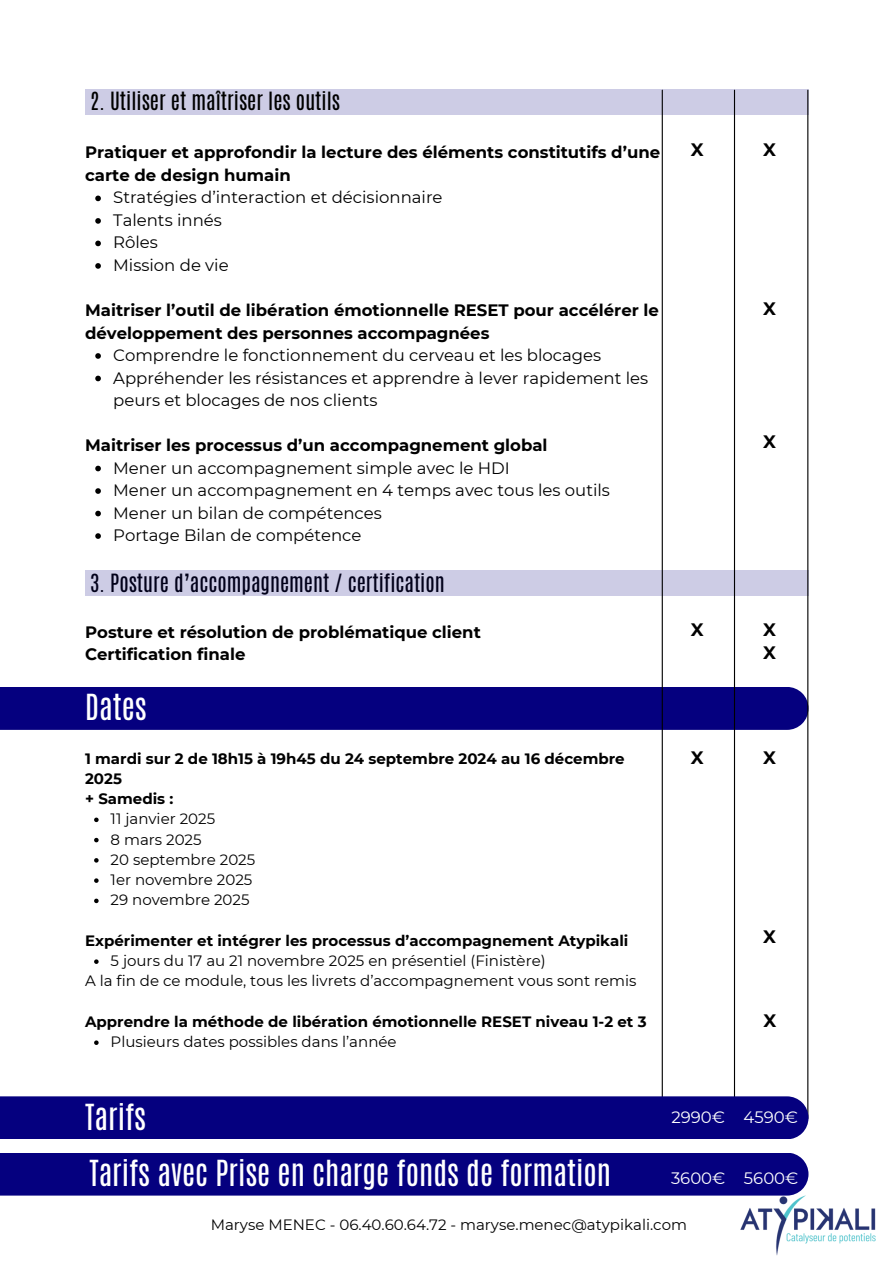
<style>
.page{position:relative;width:894px;height:1264px;background:#fff}
.page>*{position:absolute;margin:0;border:0;box-sizing:border-box;transform-origin:0 0}
.t1{font:30px "Antonio";color:#fff}
.t2{font:21px "Antonio";color:#000}
.t3{font:700 18px "Montserrat";color:#000}
.t4{font:16.5px/22.5px "Montserrat";color:#000}
.t5{font:700 16.5px/22.5px "Montserrat";color:#000}
.t6{font:16.5px "Montserrat";color:#fff}
.t7{font:15px "Montserrat";color:#000}
.t8{font:700 15px/20.2px "Montserrat";color:#000}
</style>
<div class="page">
<img style="left:736px;top:1195px;width:140px;height:61px">
<div style="left:85px;top:89px;width:723px;height:26px;background:#cdcce5"></div>
<svg style="left:95px;top:195px;width:6px;height:6px"></svg>
<svg style="left:95px;top:218px;width:6px;height:6px"></svg>
<svg style="left:95px;top:240px;width:6px;height:6px"></svg>
<svg style="left:95px;top:263px;width:6px;height:6px"></svg>
<svg style="left:95px;top:353px;width:6px;height:6px"></svg>
<svg style="left:95px;top:375px;width:6px;height:6px"></svg>
<svg style="left:95px;top:465px;width:6px;height:6px"></svg>
<svg style="left:95px;top:488px;width:6px;height:6px"></svg>
<svg style="left:95px;top:510px;width:6px;height:6px"></svg>
<svg style="left:95px;top:533px;width:6px;height:6px"></svg>
<div style="left:85px;top:570px;width:723px;height:26px;background:#cdcce5"></div>
<div style="left:0;top:687px;width:807px;height:43px;background:#05007f"></div>
<hr style="left:807px;top:90px;width:1px;height:1028px;background:#000">
<hr style="left:661px;top:90px;width:1px;height:1045px;background:#000">
<hr style="left:733px;top:90px;width:1px;height:1045px;background:#000">
<div style="left:0;top:1096px;width:808px;height:43px;background:#05007f"></div>
<svg style="left:94px;top:817px;width:5px;height:5px"></svg>
<svg style="left:94px;top:837px;width:5px;height:5px"></svg>
<svg style="left:94px;top:858px;width:5px;height:4px"></svg>
<svg style="left:94px;top:878px;width:5px;height:4px"></svg>
<svg style="left:94px;top:898px;width:5px;height:5px"></svg>
<svg style="left:94px;top:959px;width:5px;height:4px"></svg>
<svg style="left:94px;top:1040px;width:5px;height:4px"></svg>
<div style="left:0;top:1153px;width:808px;height:42px;background:#05007f"></div>
<h3 class="t2" style="left:90px;top:86px;width:251px">2. Utiliser et maîtriser les outils</h3>
<p class="t5" style="left:85px;top:141px;width:576px">Pratiquer et approfondir la lecture des éléments constitutifs d’une carte de design humain</p>
<p class="t4" style="left:113px;top:186px;width:331px">Stratégies d’interaction et décisionnaire</p>
<p class="t4" style="left:113px;top:209px;width:110px">Talents innés</p>
<p class="t4" style="left:113px;top:231px;width:46px">Rôles</p>
<h3 class="t4" style="left:113px;top:254px;width:117px">Mission de vie</h3>
<p class="t5" style="left:85px;top:299px;width:575px">Maitriser l’outil de libération émotionnelle RESET pour accélérer le développement des personnes accompagnées</p>
<p class="t4" style="left:113px;top:344px;width:489px">Comprendre le fonctionnement du cerveau et les blocages</p>
<h3 class="t4" style="left:113px;top:366px;width:536px">Appréhender les résistances et apprendre à lever rapidement les peurs et blocages de nos clients</h3>
<p class="t5" style="left:85px;top:434px;width:464px">Maitriser les processus d’un accompagnement global</p>
<p class="t4" style="left:113px;top:456px;width:398px">Mener un accompagnement simple avec le HDI</p>
<p class="t4" style="left:113px;top:479px;width:498px">Mener un accompagnement en 4 temps avec tous les outils</p>
<p class="t4" style="left:113px;top:501px;width:270px">Mener un bilan de compétences</p>
<h2 class="t4" style="left:113px;top:524px;width:250px">Portage Bilan de compétence</h2>
<h3 class="t2" style="left:90px;top:567px;width:356px">3. Posture d’accompagnement / certification</h3>
<p class="t5" style="left:85px;top:620px;width:397px">Posture et résolution de problématique client<br>Certification finale</p>
<h3 class="t1" style="left:85px;top:686px;width:63px">Dates</h3>
<p class="t8" style="left:85px;top:748px;width:541px">1 mardi sur 2 de 18h15 à 19h45 du 24 septembre 2024 au 16 décembre<br>2025<br>+ Samedis :</p>
<p class="t7" style="left:111px;top:809px;width:106px">11 janvier 2025</p>
<h3 class="t7" style="left:111px;top:830px;width:92px">8 mars 2025</h3>
<p class="t7" style="left:111px;top:850px;width:146px">20 septembre 2025</p>
<p class="t7" style="left:111px;top:870px;width:143px">1er novembre 2025</p>
<h3 class="t7" style="left:111px;top:890px;width:140px">29 novembre 2025</h3>
<p class="t8" style="left:85px;top:930px;width:544px">Expérimenter et intégrer les processus d’accompagnement Atypikali</p>
<p class="t7" style="left:111px;top:951px;width:436px">5 jours du 17 au 21 novembre 2025 en présentiel (Finistère)</p>
<p class="t7" style="left:85px;top:971px;width:552px">A la fin de ce module, tous les livrets d’accompagnement vous sont remis</p>
<p class="t8" style="left:85px;top:1011px;width:563px">Apprendre la méthode de libération émotionnelle RESET niveau 1-2 et 3</p>
<p class="t7" style="left:111px;top:1032px;width:287px">Plusieurs dates possibles dans l’année</p>
<p class="t3" style="left:690px;top:139px;width:14px">X</p>
<p class="t3" style="left:763px;top:139px;width:14px">X</p>
<p class="t3" style="left:763px;top:297px;width:14px">X</p>
<p class="t3" style="left:763px;top:430px;width:14px">X</p>
<p class="t3" style="left:690px;top:618px;width:14px">X</p>
<h1 class="t3" style="left:763px;top:618px;width:14px">X</h1>
<p class="t3" style="left:763px;top:641px;width:14px">X</p>
<h1 class="t3" style="left:690px;top:746px;width:14px">X</h1>
<p class="t3" style="left:763px;top:746px;width:14px">X</p>
<p class="t3" style="left:763px;top:925px;width:14px">X</p>
<h1 class="t3" style="left:763px;top:1009px;width:14px">X</h1>
<p class="t1" style="left:85px;top:1095px;width:62px">Tarifs</p>
<p class="t6" style="left:671px;top:1107px;width:55px">2990€</p>
<p class="t6" style="left:743px;top:1107px;width:56px">4590€</p>
<p class="t1" style="left:89px;top:1151px;width:523px">Tarifs avec Prise en charge fonds de formation</p>
<p class="t6" style="left:670px;top:1167px;width:56px">3600€</p>
<p class="t6" style="left:743px;top:1168px;width:56px">5600€</p>
<p class="t7" style="left:211px;top:1215px;width:477px">Maryse MENEC - 06.40.60.64.72 - maryse.menec@atypikali.com</p>
</div>
